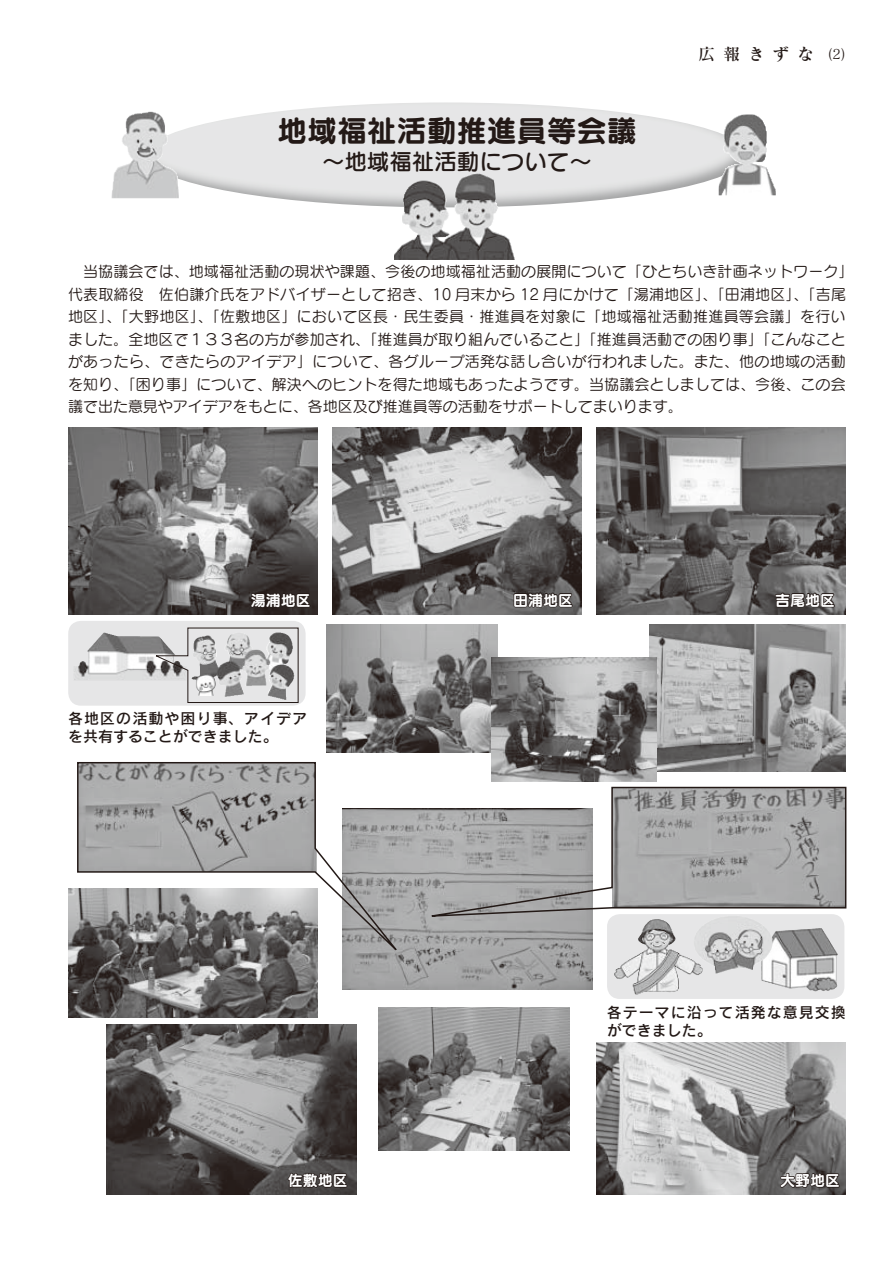
<style>
.page{position:relative;width:893px;height:1263px;background:#fff}
.page>*{position:absolute;margin:0;border:0;box-sizing:border-box;transform-origin:0 0}
.t1{font:30px "Seurat Pro B 90 msp RKSJ H";color:#231916}
.t2{font:22.5px "Seurat Pro DB 90 msp RKSJ H";color:#231916}
.t3{font:16.5px "Matisse Pro DB 90 msp RKSJ H";letter-spacing:.5em;color:#231916}
.t4{font:15px/22.5px "Seurat Pro M 90 msp RKSJ H";letter-spacing:.01em;color:#231916}
.t5{font:15px/18px "Rodin Pro DB 90 msp RKSJ H";letter-spacing:.035em;color:#231916}
.t6{font:15px/18px "Rodin Pro DB 90 msp RKSJ H";letter-spacing:.065em;color:#231916}
.t7{font:15px "Seurat Pro N B 90 msp RKSJ H";color:#fff}
.s1{font-family:"Matisse Pro M 90 msp RKSJ H";font-size:13.5px}
</style>
<div class="page">
<img style="left:145px;top:102px;width:602px;height:105px;border-radius:50%">
<img style="left:112px;top:111px;width:67px;height:87px">
<img style="left:402px;top:173px;width:72px;height:63px">
<img style="left:719px;top:115px;width:57px;height:80px">
<img style="left:68px;top:427px;width:250px;height:187px">
<img style="left:332px;top:427px;width:250px;height:187px">
<img style="left:596px;top:427px;width:250px;height:187px">
<img style="left:650px;top:624px;width:196px;height:147px">
<img style="left:343px;top:808px;width:249px;height:181px">
<img style="left:378px;top:1007px;width:191px;height:143px">
<img style="left:327px;top:624px;width:170px;height:128px">
<img style="left:491px;top:657px;width:166px;height:124px">
<img style="left:596px;top:1042px;width:250px;height:153px">
<img style="left:106px;top:1024px;width:250px;height:171px">
<img style="left:68px;top:889px;width:250px;height:128px">
<div style="left:68px;top:621px;width:238px;height:85px;background:#e6e6e7;border-radius:13px"></div>
<svg style="left:607px;top:914px;width:237px;height:85px;background:#dcdcdd"></svg>
<svg style="left:430px;top:786px;width:417px;height:132px;background:#adadae"></svg>
<img style="left:74px;top:633px;width:79px;height:47px">
<svg style="left:153px;top:627px;width:146px;height:76px"></svg>
<img style="left:614px;top:919px;width:43px;height:76px">
<img style="left:759px;top:928px;width:79px;height:64px">
<img style="left:694px;top:916px;width:65px;height:58px">
<svg style="left:250px;top:591px;width:61px;height:18px"></svg>
<div style="left:513px;top:593px;width:15px;height:14px;border:2px solid #231916"></div>
<svg style="left:514px;top:591px;width:59px;height:18px"></svg>
<svg style="left:774px;top:592px;width:61px;height:16px"></svg>
<svg style="left:287px;top:1166px;width:61px;height:23px"></svg>
<svg style="left:779px;top:1172px;width:61px;height:17px"></svg>
<svg style="left:76px;top:762px;width:322px;height:190px"></svg>
<h1 class="t1" style="left:277px;top:119px;width:361px">地域福祉活動推進員等会議</h1>
<h2 class="t2" style="left:322px;top:153px;width:271px">～地域福祉活動について～</h2>
<p class="t3" style="left:698px;top:48px;width:149px">広報きずな<span class="s1">　(2)</span></p>
<p class="t4" style="left:68px;top:262px;width:787px">　当協議会では、地域福祉活動の現状や課題、今後の地域福祉活動の展開について「ひとちいき計画ネットワーク」代表取締役　佐伯謙介氏をアドバイザーとして招き、10 月末から 12 月にかけて「湯浦地区」、「田浦地区」、「吉尾地区」、「大野地区」、「佐敷地区」において区長・民生委員・推進員を対象に「地域福祉活動推進員等会議」を行いました。全地区で１３３名の方が参加され、「推進員が取り組んでいること」「推進員活動での困り事」「こんなことがあったら、できたらのアイデア」について、各グループ活発な話し合いが行われました。また、他の地域の活動を知り、「困り事」について、解決へのヒントを得た地域もあったようです。当協議会としましては、今後、この会議で出た意見やアイデアをもとに、各地区及び推進員等の活動をサポートしてまいります。</p>
<p class="t7" style="left:251px;top:594px;width:61px">湯浦地区</p>
<p class="t7" style="left:513px;top:594px;width:61px">田浦地区</p>
<p class="t7" style="left:775px;top:594px;width:61px">吉尾地区</p>
<p class="t5" style="left:68px;top:712px;width:241px">各地区の活動や困り事、アイデアを共有することができました。</p>
<p class="t6" style="left:607px;top:1005px;width:240px">各テーマに沿って活発な意見交換ができました。</p>
<p class="t7" style="left:288px;top:1175px;width:61px">佐敷地区</p>
<p class="t7" style="left:780px;top:1175px;width:61px">大野地区</p>
</div>
